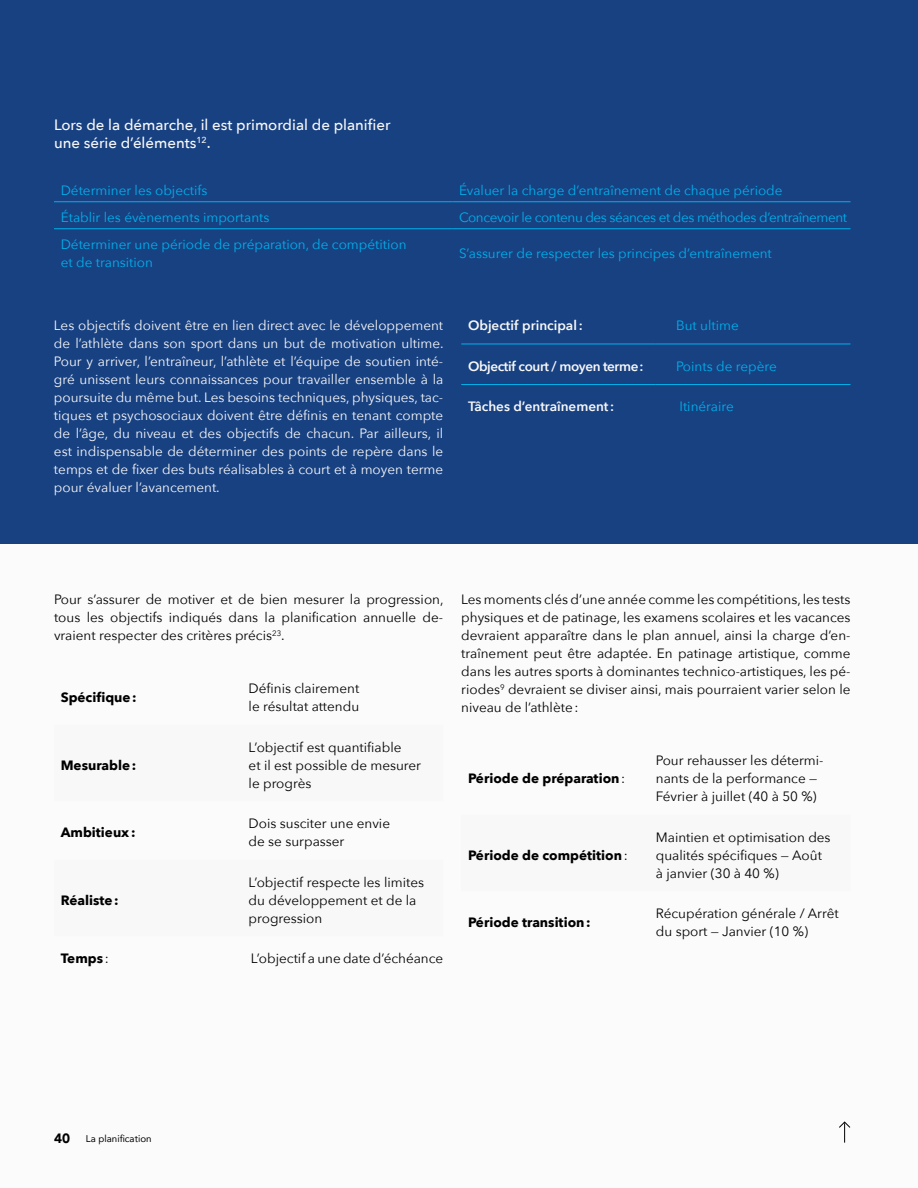
<style>
.page{position:relative;width:918px;height:1188px;background:#fbfbfb}
.page>*{position:absolute;margin:0;border:0;box-sizing:border-box;transform-origin:0 0}
.t1{font:500 15px/18px "Avenir Next";color:#f8f8f8}
.t2{font:13.5px/18px "Avenir Next";color:#000}
.t3{font:13.5px/18px "Avenir Next";color:#f8f8f8;text-align:justify}
.t4{font:13.5px/18px "Avenir Next";color:#00b1eb}
.t5{font:700 13.5px "Avenir Next";color:#000}
.t6{font:13.5px "Avenir Next";letter-spacing:-.03em;color:#00b1eb}
.t7{font:600 13.5px "Avenir Next";color:#f8f8f8}
.t8{font:600 13.5px "Avenir Next";letter-spacing:-.03em;color:#f8f8f8}
.t9{font:9.75px "Avenir";color:#000}
.s1{font-weight:400}
.s2{font-weight:900;font-size:13.5px}
</style>
<div class="page">
<div style="left:0;top:0;width:918px;height:544px;background:#184182"></div>
<hr style="left:54px;top:201px;width:398px;height:1px;background:#00b1eb">
<hr style="left:452px;top:201px;width:398px;height:1px;background:#00b1eb">
<hr style="left:54px;top:228px;width:398px;height:1px;background:#00b1eb">
<hr style="left:452px;top:228px;width:398px;height:1px;background:#00b1eb">
<hr style="left:461px;top:344px;width:195px;height:1px;background:#00b1eb">
<hr style="left:656px;top:344px;width:194px;height:1px;background:#00b1eb">
<hr style="left:461px;top:384px;width:195px;height:1px;background:#00b1eb">
<hr style="left:656px;top:384px;width:194px;height:1px;background:#00b1eb">
<svg style="left:839px;top:1121px;width:12px;height:22px"></svg>
<p class="t1" style="left:54px;top:115px;width:338px">Lors de la démarche, il est primordial de planifier une série d’éléments<sup>12</sup>.</p>
<p class="t4" style="left:61px;top:181px;width:148px">Déterminer les objectifs</p>
<p class="t4" style="left:459px;top:181px;width:325px">Évaluer la charge d’entraînement de chaque période</p>
<p class="t4" style="left:61px;top:208px;width:210px">Établir les évènements importants</p>
<p class="t6" style="left:459px;top:206px;width:390px">Concevoir le contenu des séances et des méthodes d’entraînement</p>
<p class="t4" style="left:61px;top:235px;width:347px">Déterminer une période de préparation, de compétition et de transition</p>
<p class="t4" style="left:459px;top:244px;width:314px">S’assurer de respecter les principes d’entraînement</p>
<p class="t3" style="left:54px;top:316px;width:391px">Les objectifs doivent être en lien direct avec le développement de l’athlète dans son sport dans un but de motivation ultime.<br>Pour y arriver, l’entraîneur, l’athlète et l’équipe de soutien inté&shy;gré unissent leurs connaissances pour travailler ensemble à la poursuite du même but. Les besoins techniques, physiques, tac&shy;tiques et psychosociaux doivent être définis en tenant compte de l’âge, du niveau et des objectifs de chacun. Par ailleurs, il est indispensable de déterminer des points de repère dans le temps et de fixer des buts réalisables à court et à moyen terme pour évaluer l’avancement.</p>
<p class="t7" style="left:468px;top:314px;width:116px">Objectif principal:</p>
<p class="t4" style="left:676px;top:316px;width:64px">But ultime</p>
<p class="t8" style="left:468px;top:355px;width:177px">Objectif court / moyen terme:</p>
<p class="t4" style="left:676px;top:357px;width:102px">Points de repère</p>
<p class="t7" style="left:468px;top:395px;width:148px">Tâches d’entraînement:</p>
<p class="t4" style="left:680px;top:397px;width:56px">Itinéraire</p>
<p class="t2" style="left:54px;top:590px;width:391px;text-align:justify">Pour s’assurer de motiver et de bien mesurer la progression, tous les objectifs indiqués dans la planification annuelle de&shy;vraient respecter des critères précis<sup>23</sup>.</p>
<p class="t5" style="left:61px;top:686px;width:78px">Spécifique:</p>
<p class="t2" style="left:249px;top:679px;width:112px">Définis clairement le résultat attendu</p>
<p class="t5" style="left:61px;top:753px;width:77px">Mesurable:</p>
<p class="t2" style="left:249px;top:737px;width:174px">L’objectif est quantifiable<br>et il est possible de mesurer le progrès</p>
<p class="t5" style="left:61px;top:821px;width:76px">Ambitieux:</p>
<p class="t2" style="left:249px;top:814px;width:143px">Dois susciter une envie de se surpasser</p>
<p class="t5" style="left:61px;top:888px;width:60px">Réaliste:</p>
<p class="t2" style="left:249px;top:872px;width:177px">L’objectif respecte les limites du développement et de la progression</p>
<p class="t5" style="left:61px;top:947px;width:50px">Temps <span class="s1">:</span></p>
<p class="t2" style="left:251px;top:949px;width:194px">L’objectif a une date d’échéance</p>
<p class="t2" style="left:461px;top:590px;width:391px;text-align:justify">Les moments clés d’une année comme les compétitions, les tests physiques et de patinage, les examens scolaires et les vacances devraient apparaître dans le plan annuel, ainsi la charge d’en&shy;traînement peut être adaptée. En patinage artistique, comme dans les autres sports à dominantes technico-artistiques, les pé&shy;riodes<sup>9</sup> devraient se diviser ainsi, mais pourraient varier selon le niveau de l’athlète:</p>
<p class="t5" style="left:468px;top:767px;width:159px">Période de préparation<span class="s1">:</span></p>
<p class="t5" style="left:468px;top:843px;width:161px">Période de compétition<span class="s1">:</span></p>
<p class="t2" style="left:656px;top:751px;width:169px">Pour rehausser les détermi&shy;nants de la performance —<br>Février à juillet (40 à 50 %)</p>
<p class="t2" style="left:656px;top:827px;width:176px">Maintien et optimisation des qualités spécifiques — Août à janvier (30 à 40 %)</p>
<p class="t5" style="left:468px;top:911px;width:124px">Période transition:</p>
<p class="t2" style="left:656px;top:904px;width:184px">Récupération générale / Arrêt du sport — Janvier (10 %)</p>
<p class="t9" style="left:54px;top:1131px;width:99px"><span class="s2">40</span> La planification</p>
</div>
